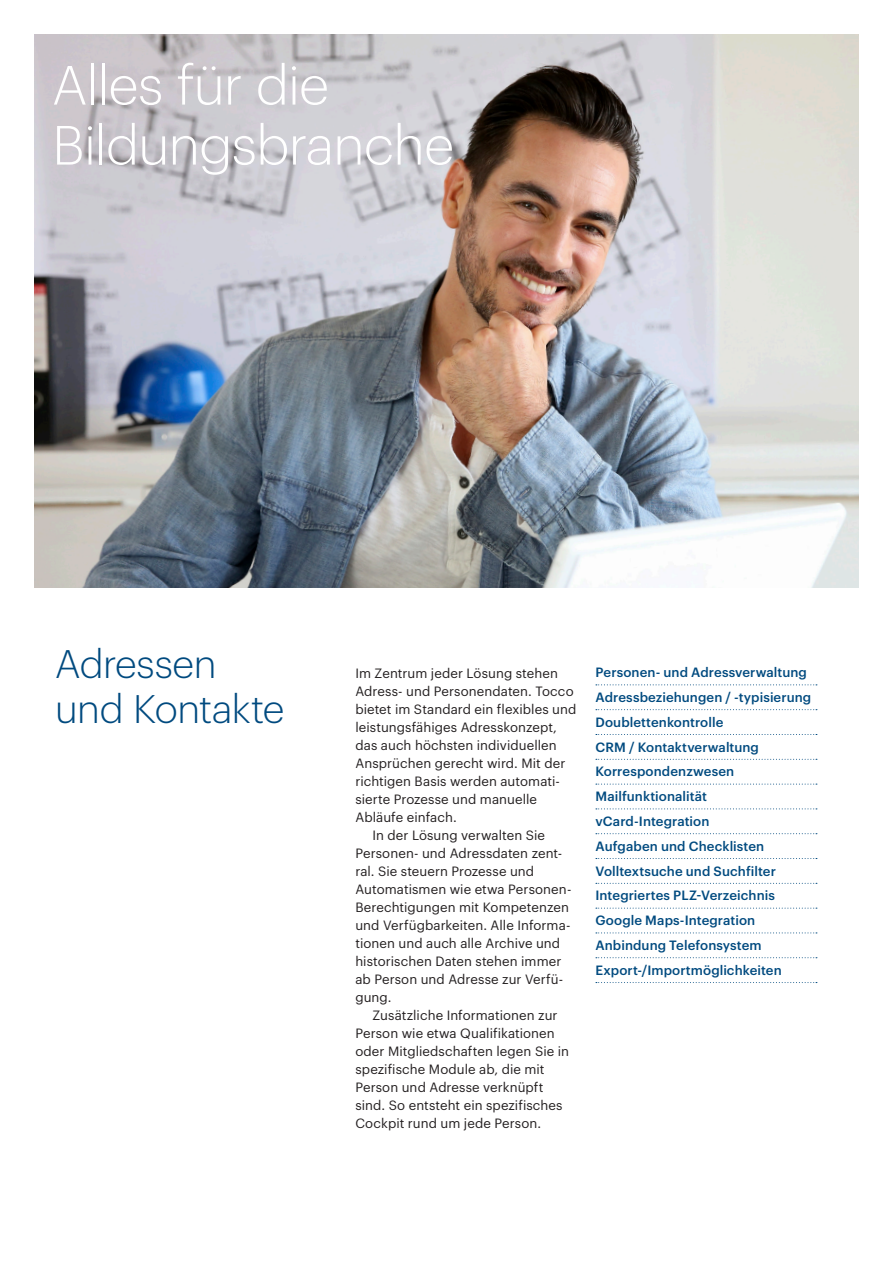
<style>
.page{position:relative;width:893px;height:1263px;background:#fff}
.page>*{position:absolute;margin:0;border:0;box-sizing:border-box;transform-origin:0 0}
.t1{font:300 54px/60px "Graphik";letter-spacing:-.015em;color:#fff}
.Titel_blau{font:300 39px "Graphik";letter-spacing:-.015em;color:#004a7f}
.Grundtext{font:13.2px/18px "Graphik";letter-spacing:.005em;color:#231f20}
.Aufzaehlungen_blau{font:500 13.2px "Graphik";letter-spacing:.005em;color:#004a7f}
</style>
<div class="page">
<img style="left:34px;top:34px;width:825px;height:553px">
<svg style="left:596px;top:684px;width:221px;height:1px"></svg>
<svg style="left:596px;top:709px;width:221px;height:1px"></svg>
<svg style="left:596px;top:734px;width:221px;height:1px"></svg>
<svg style="left:596px;top:759px;width:221px;height:1px"></svg>
<svg style="left:596px;top:784px;width:221px;height:1px"></svg>
<svg style="left:596px;top:808px;width:221px;height:1px"></svg>
<svg style="left:596px;top:833px;width:221px;height:1px"></svg>
<svg style="left:596px;top:858px;width:221px;height:1px"></svg>
<svg style="left:596px;top:883px;width:221px;height:1px"></svg>
<svg style="left:596px;top:908px;width:221px;height:1px"></svg>
<svg style="left:596px;top:932px;width:221px;height:1px"></svg>
<svg style="left:596px;top:957px;width:221px;height:1px"></svg>
<svg style="left:596px;top:982px;width:221px;height:1px"></svg>
<p class="t1" style="left:52px;top:51px;width:403px">Alles für die<br>Bildungsbranche</p>
<p class="Titel_blau" style="left:55px;top:635px;width:163px">Adressen</p>
<p class="Titel_blau" style="left:55px;top:680px;width:231px">und Kontakte</p>
<p class="Grundtext" style="left:355px;top:663px;width:222px">Im Zentrum jeder Lösung stehen<br>Adress- und Personendaten. Tocco bietet im Standard ein flexibles und leistungsfähiges Adresskonzept, das auch höchsten individuellen<br>Ansprüchen gerecht wird. Mit der richtigen Basis werden automati&shy;sierte Prozesse und manuelle<br>Abläufe einfach.</p>
<p class="Grundtext" style="left:355px;top:825px;width:218px;text-indent:17px">In der Lösung verwalten Sie<br>Personen- und Adressdaten zent&shy;ral. Sie steuern Prozesse und<br>Automatismen wie etwa Personen-<br>Berechtigungen mit Kompetenzen und Verfügbarkeiten. Alle Informa&shy;tionen und auch alle Archive und historischen Daten stehen immer ab Person und Adresse zur Verfü&shy;gung.</p>
<p class="Grundtext" style="left:355px;top:1005px;width:215px;text-indent:17px">Zusätzliche Informationen zur<br>Person wie etwa Qualifikationen oder Mitgliedschaften legen Sie in spezifische Module ab, die mit<br>Person und Adresse verknüpft sind. So entsteht ein spezifisches<br>Cockpit rund um jede Person.</p>
<p class="Aufzaehlungen_blau" style="left:595px;top:662px;width:213px">Personen- und Adressverwaltung</p>
<p class="Aufzaehlungen_blau" style="left:595px;top:687px;width:217px">Adressbeziehungen / -typisierung</p>
<p class="Aufzaehlungen_blau" style="left:595px;top:712px;width:129px">Doublettenkontrolle</p>
<p class="Aufzaehlungen_blau" style="left:595px;top:737px;width:165px">CRM / Kontaktverwaltung</p>
<p class="Aufzaehlungen_blau" style="left:595px;top:762px;width:140px">Korrespondenzwesen</p>
<p class="Aufzaehlungen_blau" style="left:595px;top:786px;width:113px">Mailfunktionalität</p>
<p class="Aufzaehlungen_blau" style="left:595px;top:811px;width:115px">vCard-Integration</p>
<p class="Aufzaehlungen_blau" style="left:595px;top:836px;width:170px">Aufgaben und Checklisten</p>
<p class="Aufzaehlungen_blau" style="left:595px;top:861px;width:182px">Volltextsuche und Suchfilter</p>
<p class="Aufzaehlungen_blau" style="left:595px;top:886px;width:181px">Integriertes PLZ-Verzeichnis</p>
<p class="Aufzaehlungen_blau" style="left:595px;top:910px;width:161px">Google Maps-Integration</p>
<p class="Aufzaehlungen_blau" style="left:595px;top:935px;width:168px">Anbindung Telefonsystem</p>
<p class="Aufzaehlungen_blau" style="left:595px;top:960px;width:188px">Export-/Importmöglichkeiten</p>
</div>
